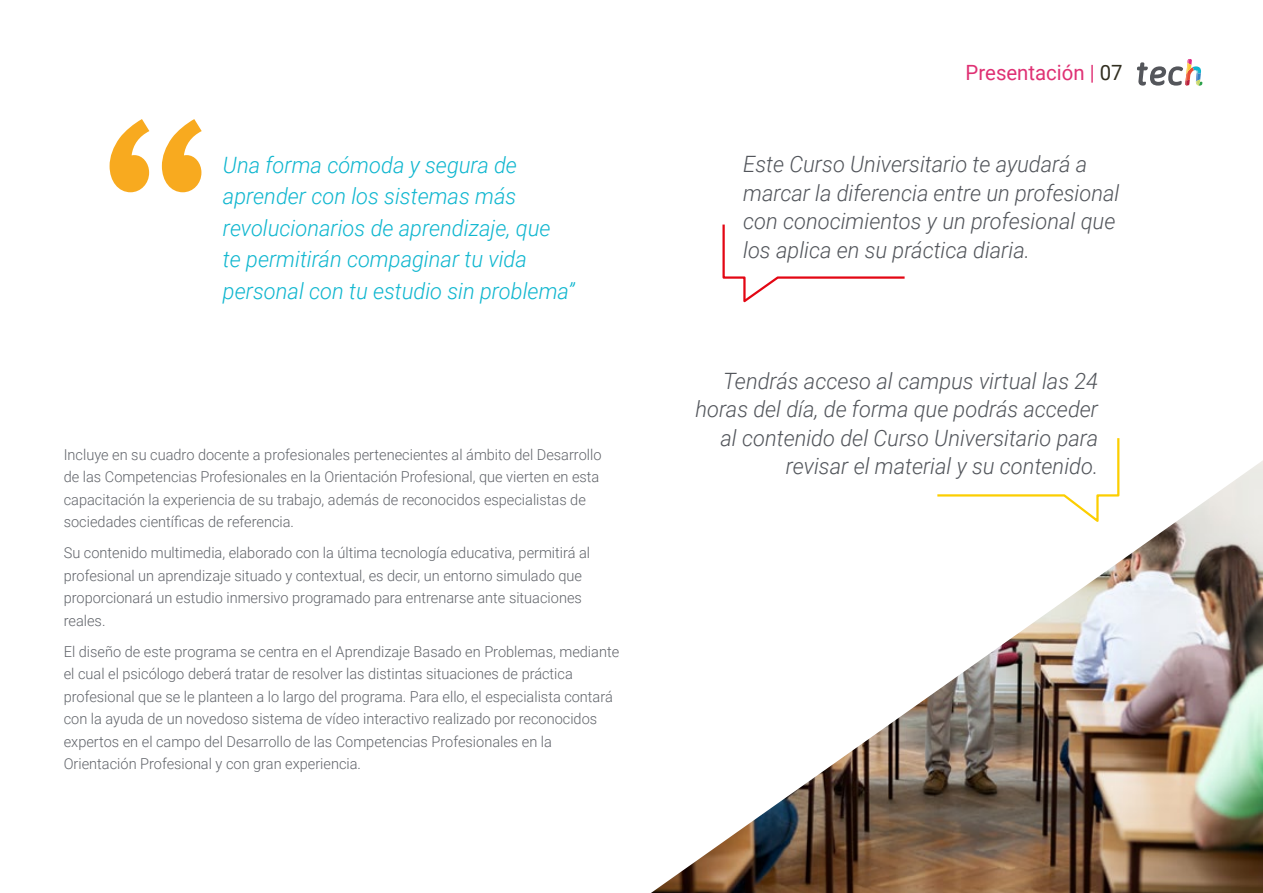
<style>
.page{position:relative;width:1263px;height:893px;background:#fff}
.page>*{position:absolute;margin:0;border:0;box-sizing:border-box;transform-origin:0 0}
.t1{font:italic 300 22.5px/28.5px "Roboto";color:#52555b;text-align:right}
.t2{font:italic 300 22.5px/31.5px "Roboto";color:#0fb6cf}
.t3{font:21px "Roboto";color:#df3174}
.t4{font:300 15px/22.5px "Roboto";color:#61646a}
.s1{color:#312e20}
</style>
<div class="page">
<svg style="left:110px;top:119px;width:92px;height:73px"></svg>
<img style="left:651px;top:461px;width:612px;height:432px">
<svg style="left:935px;top:438px;width:185px;height:87px"></svg>
<svg style="left:722px;top:224px;width:183px;height:79px"></svg>
<svg style="left:1137px;top:59px;width:65px;height:27px"></svg>
<h1 class="t2" style="left:223px;top:148px;width:353px">Una forma cómoda y segura de aprender con los sistemas más revolucionarios de aprendizaje, que<br>te permitirán compaginar tu vida personal con tu estudio sin problema”</h1>
<p class="t4" style="left:64px;top:443px;width:539px">Incluye en su cuadro docente a profesionales pertenecientes al ámbito del Desarrollo de las Competencias Profesionales en la Orientación Profesional, que vierten en esta capacitación la experiencia de su trabajo, además de reconocidos especialistas de sociedades científicas de referencia.</p>
<p class="t4" style="left:64px;top:541px;width:528px">Su contenido multimedia, elaborado con la última tecnología educativa, permitirá al profesional un aprendizaje situado y contextual, es decir, un entorno simulado que proporcionará un estudio inmersivo programado para entrenarse ante situaciones reales.</p>
<p class="t4" style="left:64px;top:640px;width:557px">El diseño de este programa se centra en el Aprendizaje Basado en Problemas, mediante el cual el psicólogo deberá tratar de resolver las distintas situaciones de práctica profesional que se le planteen a lo largo del programa. Para ello, el especialista contará con la ayuda de un novedoso sistema de vídeo interactivo realizado por reconocidos expertos en el campo del Desarrollo de las Competencias Profesionales en la Orientación Profesional y con gran experiencia.</p>
<h2 class="t3" style="left:966px;top:57px;width:159px">Presentación | <span class="s1">07</span></h2>
<h1 class="t1" style="left:743px;top:149px;width:378px;text-align:left">Este Curso Universitario te ayudará a marcar la diferencia entre un profesional con conocimientos y un profesional que los aplica en su práctica diaria.</h1>
<h1 class="t1" style="left:695px;top:366px;width:404px">Tendrás acceso al campus virtual las 24 horas del día, de forma que podrás acceder al contenido del Curso Universitario para revisar el material y su contenido.</h1>
</div>
